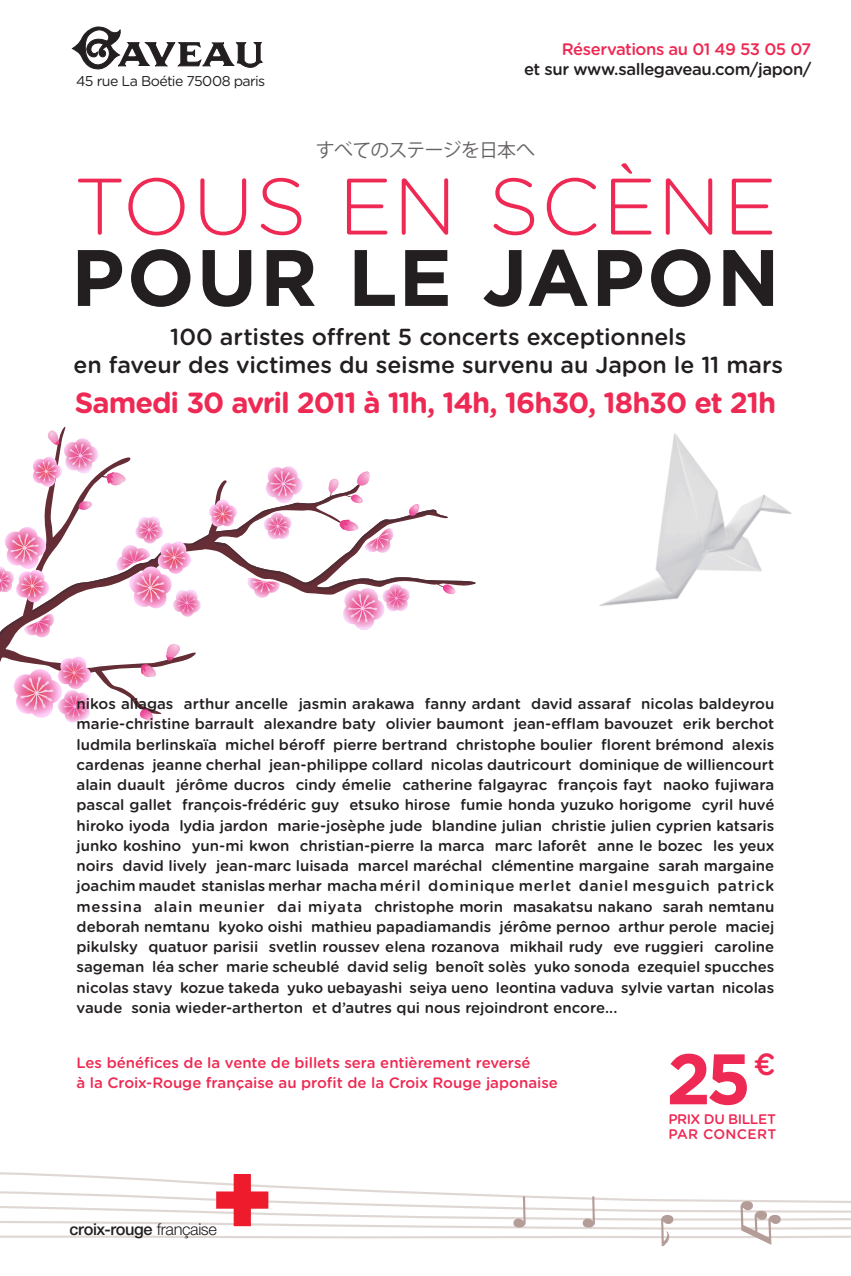
<style>
.page{position:relative;width:851px;height:1276px;background:#fff}
.page>*{position:absolute;margin:0;border:0;box-sizing:border-box;transform-origin:0 0}
.t1{font:300 79.8px "Gotham Rounded";letter-spacing:.02em;color:#ee2953}
.t2{font:700 79.8px "Gotham";letter-spacing:.025em;color:#231f20}
.t3{font:700 71.32px "Gotham";color:#ee2953}
.t4{font:500 30.6px "Gotham Rounded";color:#ee2953}
.t5{font:700 29.03px "Gotham Rounded";letter-spacing:-.04em;color:#ee2953}
.t6{font:500 23.17px "Gotham Rounded";letter-spacing:-.005em;color:#231f20}
.t7{font:18.9px "Koz Go Pr 6 N";letter-spacing:-.04em;color:#666265}
.t8{font:500 16.65px "Gotham Rounded";letter-spacing:-.025em;color:#231f20}
.t9{font:500 16.65px "Gotham Rounded";letter-spacing:-.03em;color:#ee2953}
.t10{font:500 16.35px "Helvetica Neue";letter-spacing:-.02em;color:#231f20}
.t11{font:500 15px/20.2px "Gotham Rounded";color:#231f20;text-align:justify}
.t12{font:500 15px "Gotham Rounded";letter-spacing:-.005em;color:#ee2953}
.t13{font:14.17px "Gotham Rounded";letter-spacing:-.045em;color:#231f20}
.t14{font:500 13.88px "Gotham Rounded";letter-spacing:-.025em;color:#ee2953}
.t15{font:500 13.88px "Gotham Rounded";letter-spacing:.02em;color:#ee2953}
.s1{font-weight:300}
</style>
<div class="page">
<img style="left:599px;top:433px;width:193px;height:173px">
<svg style="left:0;top:426px;width:201px;height:212px"></svg>
<svg style="left:0;top:644px;width:196px;height:79px"></svg>
<svg style="left:208px;top:466px;width:268px;height:164px"></svg>
<svg style="left:72px;top:27px;width:191px;height:42px"></svg>
<svg style="left:0;top:1172px;width:850px;height:74px"></svg>
<p class="t13" style="left:76px;top:72px;width:191px">45 rue La Boétie 75008 paris</p>
<p class="t9" style="left:561px;top:37px;width:251px">Réservations au 01 49 53 05 07</p>
<p class="t8" style="left:524px;top:57px;width:289px">et sur www.sallegaveau.com/japon/</p>
<p class="t7" style="left:316px;top:139px;width:220px">すべてのステージを日本へ</p>
<p class="t1" style="left:74px;top:153px;width:704px">TOUS EN SCÈNE</p>
<p class="t2" style="left:71px;top:231px;width:710px">POUR LE JAPON</p>
<p class="t6" style="left:170px;top:320px;width:517px">100 artistes offrent 5 concerts exceptionnels</p>
<p class="t6" style="left:74px;top:348px;width:710px">en faveur des victimes du seisme survenu au Japon le 11 mars</p>
<p class="t5" style="left:75px;top:382px;width:703px">Samedi 30 avril 2011 à 11h, 14h, 16h30, 18h30 et 21h</p>
<p class="t11" style="left:77px;top:693px;width:699px">nikos aliagas arthur ancelle jasmin arakawa fanny ardant david assaraf nicolas baldeyrou marie-christine barrault alexandre baty olivier baumont jean-efflam bavouzet erik berchot ludmila berlinskaïa michel béroff pierre bertrand christophe boulier florent brémond alexis cardenas jeanne cherhal jean-philippe collard nicolas dautricourt dominique de williencourt alain duault jérôme ducros cindy émelie catherine falgayrac françois fayt naoko fujiwara pascal gallet françois-frédéric guy etsuko hirose fumie honda yuzuko horigome cyril huvé hiroko iyoda lydia jardon marie-josèphe jude blandine julian christie julien cyprien katsaris junko koshino yun-mi kwon christian-pierre la marca marc laforêt anne le bozec les yeux noirs david lively jean-marc luisada marcel maréchal clémentine margaine sarah margaine joachim maudet stanislas merhar macha méril dominique merlet daniel mesguich patrick messina alain meunier dai miyata christophe morin masakatsu nakano sarah nemtanu deborah nemtanu kyoko oishi mathieu papadiamandis jérôme pernoo arthur perole maciej pikulsky quatuor parisii svetlin roussev elena rozanova mikhail rudy eve ruggieri caroline sageman léa scher marie scheublé david selig benoît solès yuko sonoda ezequiel spucches nicolas stavy kozue takeda yuko uebayashi seiya ueno leontina vaduva sylvie vartan nicolas vaude sonia wieder-artherton et d’autres qui nous rejoindront encore...</p>
<p class="t12" style="left:77px;top:1052px;width:455px">Les bénéfices de la vente de billets sera entièrement reversé</p>
<p class="t12" style="left:77px;top:1072px;width:483px">à la Croix-Rouge française au profit de la Croix Rouge japonaise</p>
<p class="t10" style="left:69px;top:1219px;width:149px">croix-rouge <span class="s1">française</span></p>
<p class="t4" style="left:753px;top:1042px;width:24px">€</p>
<p class="t3" style="left:666px;top:1037px;width:86px">25</p>
<p class="t14" style="left:668px;top:1109px;width:109px">PRIX DU BILLET</p>
<p class="t15" style="left:668px;top:1123px;width:110px">PAR CONCERT</p>
</div>
